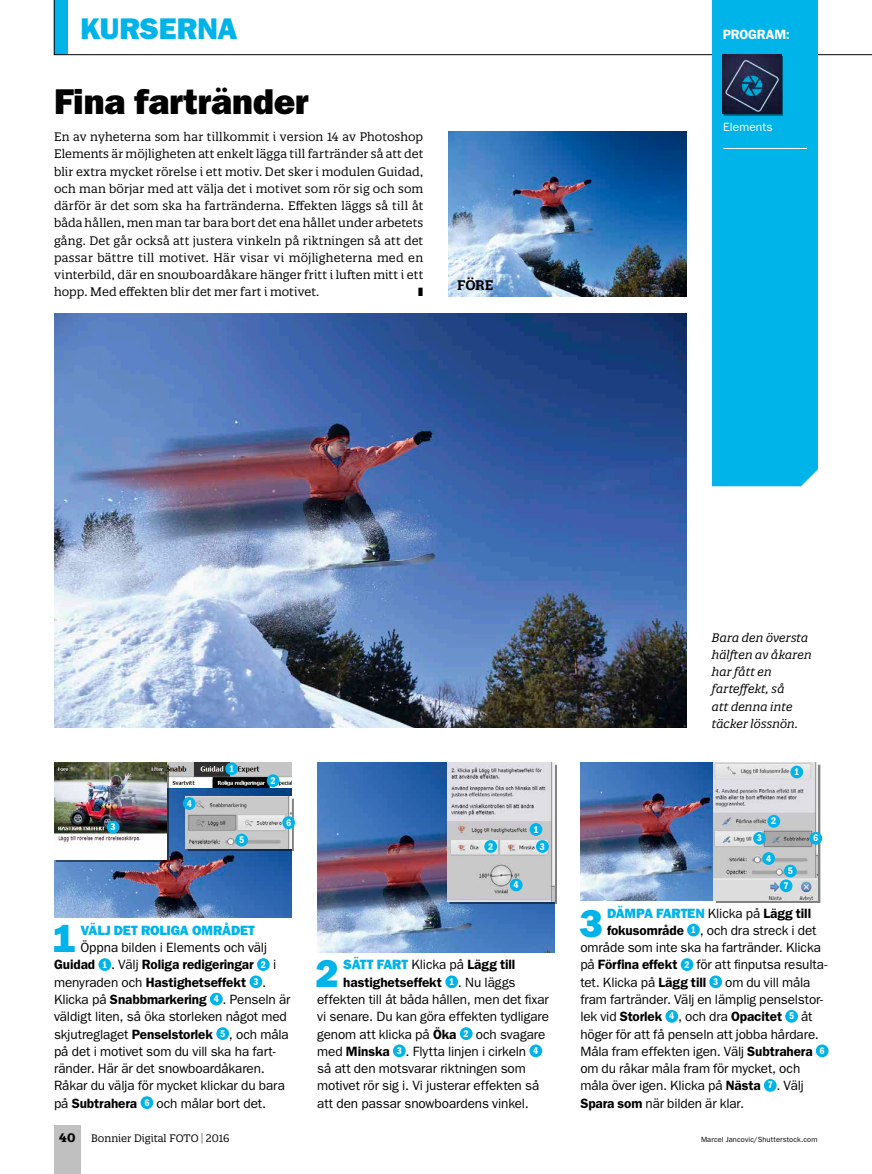
<style>
.page{position:relative;width:872px;height:1174px;background:#fff}
.page>*{position:absolute;margin:0;border:0;box-sizing:border-box;transform-origin:0 0}
.t1{font:39px "ITC Franklin Gothic Std Hvy";color:#00b3e9}
.t2{font:36px "ITC Franklin Gothic Std Hvy";letter-spacing:-.005em;color:#000}
.t3{font:30px "ITC Franklin Gothic Std Hvy";letter-spacing:-.015em;color:#00b3e9}
.t4{font:13.5px/17.2px "ITC Franklin Gothic Std";letter-spacing:-.01em;color:#000}
.t5{font:13.5px "ITC Franklin Gothic Std Hvy";letter-spacing:-.005em;color:#00b3e9}
.t6{font:600 13.5px "ITC Franklin Gothic Std";letter-spacing:-.015em;color:#fff}
.t7{font:600 13.5px "Quatro Slab";color:#000}
.t8{font:12px/17.2px "Quatro Slab";letter-spacing:.005em;color:#000;text-align:justify}
.t9{font:italic 12px/17.2px "Quatro Slab";letter-spacing:.005em;color:#000}
.t10{font:12px "ITC Franklin Gothic Std";letter-spacing:.005em;color:#fff}
.t11{font:700 12px "Quatro Slab";color:#000}
.t12{font:10.5px "Quatro Slab";color:#000}
.t13{font:10.05px "ITC Franklin Gothic Std Dm Cd";color:#fff}
.t14{font:7.5px "ITC Franklin Gothic Std";letter-spacing:.02em;color:#000}
.s1{font-weight:600}
.s2{font-family:"ITC Franklin Gothic Std Dm Cd";font-size:10.05px;color:#fff}
.s3{font-family:"Myriad Pro";font-weight:300;font-stretch:condensed}
.s4{font-family:"ITC Franklin Gothic Std";color:#000}
.s5{font-family:"ITC Franklin Gothic Std";font-weight:600;color:#000}
</style>
<div class="page">
<svg style="left:54px;top:0;width:818px;height:55px"></svg>
<img style="left:317px;top:762px;width:238px;height:190px">
<img style="left:54px;top:787px;width:238px;height:130px">
<img style="left:580px;top:762px;width:134px;height:138px">
<img style="left:167px;top:762px;width:125px;height:25px">
<div style="left:56px;top:764px;width:113px;height:97px;background:#000;opacity:.5"></div>
<img style="left:54px;top:762px;width:113px;height:97px">
<div style="left:188px;top:798px;width:106px;height:53px;background:#000;opacity:.5"></div>
<img style="left:186px;top:796px;width:106px;height:52px">
<div style="left:450px;top:764px;width:107px;height:140px;background:#000;opacity:.5"></div>
<img style="left:448px;top:762px;width:107px;height:139px">
<div style="left:716px;top:764px;width:104px;height:138px;background:#000;opacity:.5"></div>
<img style="left:714px;top:762px;width:104px;height:138px">
<div style="left:712px;top:0;width:106px;height:486px;background:#00b3e9"></div>
<div style="left:98px;top:958px;width:13px;height:13px;background:#00b3e9;border-radius:50%"></div>
<div style="left:257px;top:958px;width:13px;height:13px;background:#00b3e9;border-radius:50%"></div>
<div style="left:249px;top:975px;width:13px;height:13px;background:#00b3e9;border-radius:50%"></div>
<div style="left:210px;top:992px;width:13px;height:13px;background:#00b3e9;border-radius:50%"></div>
<div style="left:216px;top:1027px;width:13px;height:13px;background:#00b3e9;border-radius:50%"></div>
<div style="left:140px;top:1096px;width:13px;height:13px;background:#00b3e9;border-radius:50%"></div>
<div style="left:445px;top:975px;width:13px;height:13px;background:#00b3e9;border-radius:50%"></div>
<div style="left:460px;top:1027px;width:12px;height:13px;background:#00b3e9;border-radius:50%"></div>
<div style="left:393px;top:1044px;width:13px;height:13px;background:#00b3e9;border-radius:50%"></div>
<div style="left:529px;top:1044px;width:13px;height:13px;background:#00b3e9;border-radius:50%"></div>
<div style="left:687px;top:923px;width:13px;height:13px;background:#00b3e9;border-radius:50%"></div>
<div style="left:680px;top:958px;width:13px;height:13px;background:#00b3e9;border-radius:50%"></div>
<div style="left:709px;top:975px;width:13px;height:13px;background:#00b3e9;border-radius:50%"></div>
<div style="left:665px;top:1010px;width:13px;height:12px;background:#00b3e9;border-radius:50%"></div>
<div style="left:785px;top:1010px;width:13px;height:12px;background:#00b3e9;border-radius:50%"></div>
<div style="left:815px;top:1044px;width:13px;height:13px;background:#00b3e9;border-radius:50%"></div>
<div style="left:764px;top:1079px;width:12px;height:12px;background:#00b3e9;border-radius:50%"></div>
<img style="left:54px;top:314px;width:632px;height:413px">
<img style="left:449px;top:132px;width:237px;height:164px">
<div style="left:267px;top:774px;width:12px;height:13px;background:#00b3e9;border-radius:50%"></div>
<div style="left:183px;top:797px;width:13px;height:13px;background:#00b3e9;border-radius:50%"></div>
<div style="left:235px;top:833px;width:13px;height:13px;background:#00b3e9;border-radius:50%"></div>
<div style="left:282px;top:816px;width:13px;height:13px;background:#00b3e9;border-radius:50%"></div>
<div style="left:107px;top:820px;width:12px;height:13px;background:#00b3e9;border-radius:50%"></div>
<hr style="left:723px;top:148px;width:84px;height:1px;background:#fff">
<div style="left:724px;top:56px;width:59px;height:59px;background:#1a1a38"></div>
<img style="left:722px;top:55px;width:59px;height:59px">
<div style="left:225px;top:762px;width:13px;height:13px;background:#00b3e9;border-radius:50%"></div>
<div style="left:529px;top:823px;width:13px;height:13px;background:#00b3e9;border-radius:50%"></div>
<div style="left:484px;top:840px;width:13px;height:13px;background:#00b3e9;border-radius:50%"></div>
<div style="left:536px;top:840px;width:13px;height:13px;background:#00b3e9;border-radius:50%"></div>
<div style="left:510px;top:878px;width:12px;height:13px;background:#00b3e9;border-radius:50%"></div>
<div style="left:790px;top:765px;width:13px;height:13px;background:#00b3e9;border-radius:50%"></div>
<div style="left:767px;top:815px;width:13px;height:12px;background:#00b3e9;border-radius:50%"></div>
<div style="left:753px;top:832px;width:13px;height:12px;background:#00b3e9;border-radius:50%"></div>
<div style="left:762px;top:852px;width:13px;height:13px;background:#00b3e9;border-radius:50%"></div>
<div style="left:784px;top:864px;width:12px;height:13px;background:#00b3e9;border-radius:50%"></div>
<div style="left:809px;top:832px;width:13px;height:12px;background:#00b3e9;border-radius:50%"></div>
<div style="left:779px;top:879px;width:13px;height:13px;background:#00b3e9;border-radius:50%"></div>
<div style="left:54px;top:1124px;width:27px;height:50px;background:#c0c0c0"></div>
<h3 class="t3" style="left:81px;top:11px;width:158px">KURSERNA</h3>
<p class="t6" style="left:722px;top:26px;width:69px">PROGRAM:</p>
<h2 class="t2" style="left:54px;top:81px;width:256px">Fina fartränder</h2>
<p class="t8" style="left:54px;top:128px;width:371px">En av nyheterna som har tillkommit i version 14 av Photoshop Elements är möjligheten att enkelt lägga till fartränder så att det blir extra mycket rörelse i ett motiv. Det sker i modulen Guidad, och man börjar med att välja det i motivet som rör sig och som därför är det som ska ha fartränderna. Effekten läggs så till åt båda hållen, men man tar bara bort det ena hållet under arbetets gång. Det går också att justera vinkeln på riktningen så att det passar bättre till motivet. Här visar vi möjligheterna med en vinterbild, där en snowboardåkare hänger fritt i luften mitt i ett hopp. Med effekten blir det mer fart i motivet.</p>
<p class="t7" style="left:457px;top:276px;width:38px">FÖRE</p>
<p class="t10" style="left:723px;top:120px;width:51px">Elements</p>
<p class="t13" style="left:110px;top:821px;width:7px">3</p>
<p class="t13" style="left:187px;top:797px;width:7px">4</p>
<p class="t13" style="left:229px;top:762px;width:7px">1</p>
<p class="t13" style="left:239px;top:834px;width:7px">5</p>
<p class="t13" style="left:270px;top:774px;width:7px">2</p>
<p class="t13" style="left:286px;top:816px;width:7px">6</p>
<p class="t5" style="left:80px;top:922px;width:176px">VÄLJ DET ROLIGA OMRÅDET</p>
<p class="t4" style="left:54px;top:939px;width:238px;text-indent:26px">Öppna bilden i Elements och välj <span class="s1">Guidad</span> <span class="s2">1</span> . Välj <span class="s1">Roliga redigeringar</span> <span class="s2">2</span> i menyraden och <span class="s1">Hastighetseffekt</span> <span class="s2">3</span> .<br>Klicka på <span class="s1">Snabbmarkering</span> <span class="s2">4</span> . Penseln är väldigt liten, så öka storleken något med skjutreglaget <span class="s1">Penselstorlek</span> <span class="s2">5</span> , och måla på det i motivet som du vill ska ha fart&shy;ränder. Här är det snowboardåkaren.<br>Råkar du välja för mycket klickar du bara på <span class="s1">Subtrahera</span> <span class="s2">6</span> och målar bort det.</p>
<h1 class="t1" style="left:53px;top:916px;width:25px">1</h1>
<p class="t11" style="left:59px;top:1129px;width:18px">40</p>
<p class="t12" style="left:91px;top:1131px;width:140px">Bonnier Digital FOTO <span class="s3">|</span> 2016</p>
<p class="t13" style="left:533px;top:823px;width:7px">1</p>
<p class="t13" style="left:488px;top:840px;width:7px">2</p>
<p class="t13" style="left:540px;top:840px;width:7px">3</p>
<p class="t13" style="left:513px;top:879px;width:7px">4</p>
<p class="t5" style="left:343px;top:957px;width:174px">SÄTT FART <span class="s4">Klicka på</span> <span class="s5">Lägg till</span></p>
<p class="t4" style="left:317px;top:973px;width:233px;text-indent:26px"><span class="s1">hastighetseffekt</span> <span class="s2">1</span> . Nu läggs effekten till åt båda hållen, men det fixar vi senare. Du kan göra effekten tydligare genom att klicka på <span class="s1">Öka</span> <span class="s2">2</span> och svagare med <span class="s1">Minska</span> <span class="s2">3</span> . Flytta linjen i cirkeln <span class="s2">4 </span>så att den motsvarar riktningen som motivet rör sig i. Vi justerar effekten så att den passar snowboardens vinkel.</p>
<h1 class="t1" style="left:316px;top:950px;width:25px">2</h1>
<p class="t9" style="left:712px;top:628px;width:101px">Bara den översta hälften av åkaren har fått en farteffekt, så<br>att denna inte täcker lössnön.</p>
<p class="t13" style="left:794px;top:766px;width:7px">1</p>
<p class="t13" style="left:757px;top:832px;width:7px">3</p>
<p class="t13" style="left:771px;top:815px;width:7px">2</p>
<p class="t13" style="left:766px;top:852px;width:7px">4</p>
<p class="t13" style="left:787px;top:865px;width:7px">5</p>
<p class="t13" style="left:783px;top:879px;width:7px">7</p>
<p class="t13" style="left:813px;top:832px;width:7px">6</p>
<p class="t5" style="left:607px;top:905px;width:206px">DÄMPA FARTEN <span class="s4">Klicka på</span> <span class="s5">Lägg till</span></p>
<p class="t4" style="left:580px;top:921px;width:249px;text-indent:27px"><span class="s1">fokusområde</span> <span class="s2">1</span> , och dra streck i det område som inte ska ha fartränder. Klicka på <span class="s1">Förfina effekt</span> <span class="s2">2</span> för att finputsa resulta&shy;tet. Klicka på <span class="s1">Lägg till</span> <span class="s2">3</span> om du vill måla fram fartränder. Välj en lämplig penselstor&shy;lek vid <span class="s1">Storlek</span> <span class="s2">4</span> , och dra <span class="s1">Opacitet</span> <span class="s2">5</span> åt höger för att få penseln att jobba hårdare.<br>Måla fram effekten igen. Välj <span class="s1">Subtrahera</span> <span class="s2">6 </span>om du råkar måla fram för mycket, och måla över igen. Klicka på <span class="s1">Nästa</span> <span class="s2">7</span> . Välj <span class="s1">Spara som</span> när bilden är klar.</p>
<h1 class="t1" style="left:579px;top:900px;width:25px">3</h1>
<p class="t14" style="left:701px;top:1135px;width:118px">Marcel Jancovic/Shutterstock.com</p>
</div>
